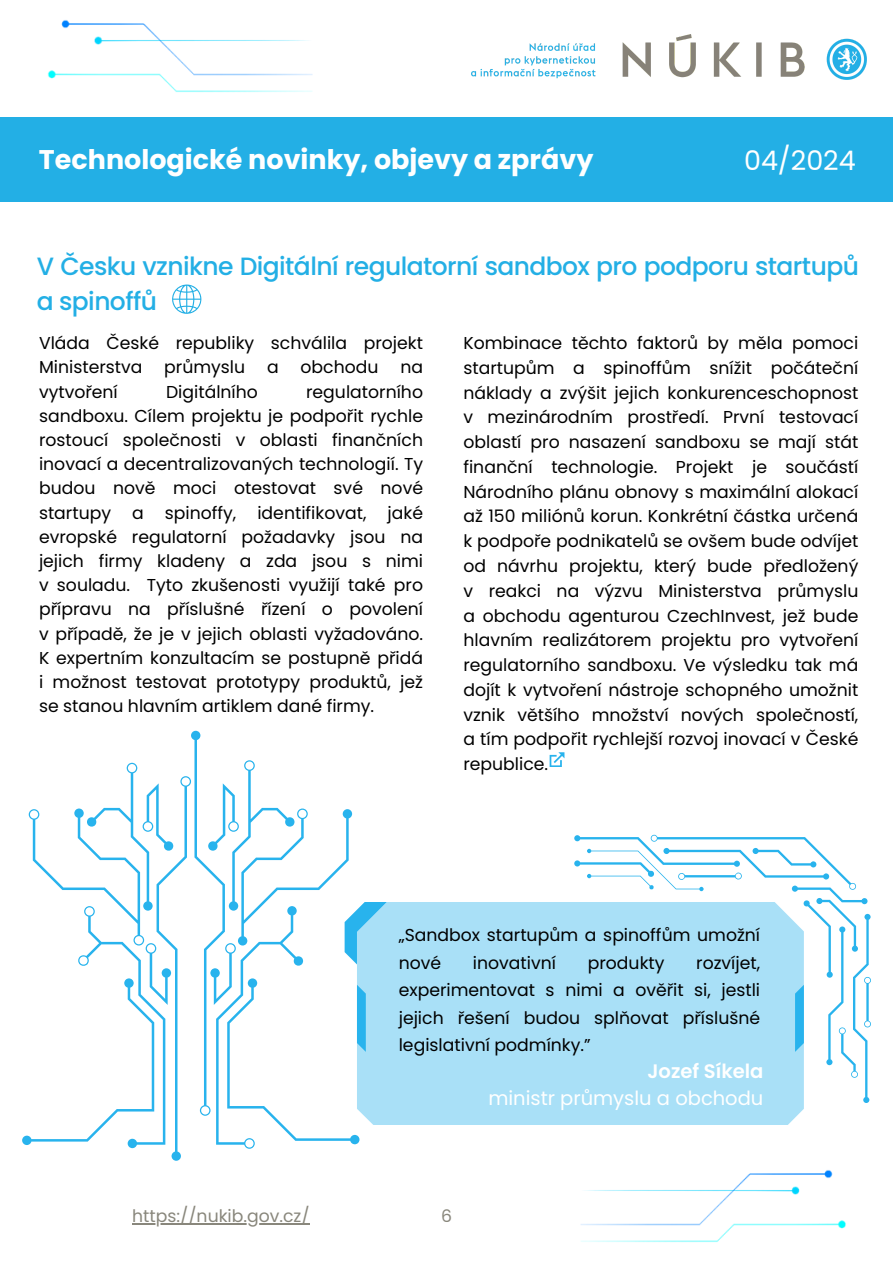
<style>
.page{position:relative;width:893px;height:1263px;background:#fff}
.page>*{position:absolute;margin:0;border:0;box-sizing:border-box;transform-origin:0 0}
.t1{font:700 27px "Poppins";color:#fff}
.t2{font:27px "Poppins";color:#fff}
.t3{font:500 24.97px/34.9px "Poppins";letter-spacing:-.025em;color:#23afe5}
.t4{font:19.5px/27px "Poppins";color:#fff;text-align:right}
.t5{font:17.25px/24.8px "Poppins";color:#000;text-align:justify}
.t6{font:17.25px "Poppins";color:#89877c}
.s1{font-weight:600}
</style>
<div class="page">
<img style="left:47px;top:20px;width:266px;height:72px">
<img style="left:580px;top:1170px;width:266px;height:72px">
<div style="left:0;top:117px;width:100px;height:85px;background:#23afe5"></div>
<div style="left:37px;top:117px;width:856px;height:85px;background:#23afe5"></div>
<img style="left:471px;top:35px;width:395px;height:45px">
<svg style="left:172px;top:284px;width:30px;height:30px"></svg>
<svg style="left:549px;top:752px;width:15px;height:15px"></svg>
<div style="left:466px;top:903px;width:337px;height:221px;background:#a9e0f7"></div>
<svg style="left:22px;top:731px;width:444px;height:430px"></svg>
<svg style="left:574px;top:835px;width:297px;height:268px"></svg>
<hr style="left:132px;top:1223px;width:178px;height:2px;background:#89877c">
<h1 class="t1" style="left:39px;top:140px;width:556px">Technologické novinky, objevy a zprávy</h1>
<h2 class="t2" style="left:744px;top:142px;width:113px">04/2024</h2>
<p class="t3" style="left:37px;top:249px;width:823px">V Česku vznikne Digitální regulatorní sandbox pro podporu startupů a spinoffů</p>
<p class="t5" style="left:463px;top:331px;width:396px">Kombinace těchto faktorů by měla pomoci startupům a spinoffům snížit počáteční náklady a zvýšit jejich konkurenceschopnost v mezinárodním prostředí. První testovací oblastí pro nasazení sandboxu se mají stát finanční technologie. Projekt je součástí Národního plánu obnovy s maximální alokací až 150 miliónů korun. Konkrétní částka určená k podpoře podnikatelů se ovšem bude odvíjet od návrhu projektu, který bude předložený v reakci na výzvu Ministerstva průmyslu a obchodu agenturou CzechInvest, jež bude hlavním realizátorem projektu pro vytvoření regulatorního sandboxu. Ve výsledku tak má dojít k vytvoření nástroje schopného umožnit vznik většího množství nových společností, a tím podpořit rychlejší rozvoj inovací v České republice.</p>
<p class="t5" style="left:39px;top:331px;width:385px;line-height:24.2px">Vláda České republiky schválila projekt<br>Ministerstva</p>
<p class="t5" style="left:164px;top:355px;width:82px">průmyslu</p>
<p class="t5" style="left:267px;top:355px;width:13px">a</p>
<p class="t5" style="left:300px;top:355px;width:79px">obchodu</p>
<p class="t5" style="left:400px;top:355px;width:24px">na</p>
<p class="t5" style="left:39px;top:380px;width:385px;line-height:24.2px;text-indent:267px">regulatorního sandboxu. Cílem projektu je podpořit rychle rostoucí společnosti v oblasti finančních inovací a decentralizovaných technologií. Ty budou nově moci otestovat své nové startupy a spinoffy, identifikovat, jaké evropské regulatorní požadavky jsou na jejich firmy kladeny a zda jsou s nimi v souladu. Tyto zkušenosti využijí také pro přípravu na příslušné řízení o povolení v případě, že je v jejich oblasti vyžadováno.<br>K expertním konzultacím se postupně přidá i možnost testovat prototypy produktů, jež se stanou hlavním artiklem dané firmy.</p>
<p class="t5" style="left:39px;top:379px;width:80px">vytvoření</p>
<p class="t5" style="left:166px;top:379px;width:93px">Digitálního</p>
<p class="t5" style="left:399px;top:921px;width:363px;line-height:27.6px">„Sandbox startupům a spinoffům umožní nové</p>
<p class="t5" style="left:399px;top:949px;width:363px;line-height:27.6px;text-indent:297px">rozvíjet, experimentovat s nimi a ověřit si, jestli jejich řešení budou splňovat příslušné legislativní podmínky.”</p>
<p class="t4" style="left:488px;top:1057px;width:277px"><span class="s1">Jozef Síkela<br></span>ministr průmyslu a obchodu</p>
<p class="t5" style="left:473px;top:950px;width:85px">inovativní</p>
<p class="t5" style="left:588px;top:950px;width:78px">produkty</p>
<p class="t6" style="left:132px;top:1204px;width:179px">https://nukib.gov.cz/</p>
<p class="t6" style="left:441px;top:1204px;width:12px">6</p>
</div>
